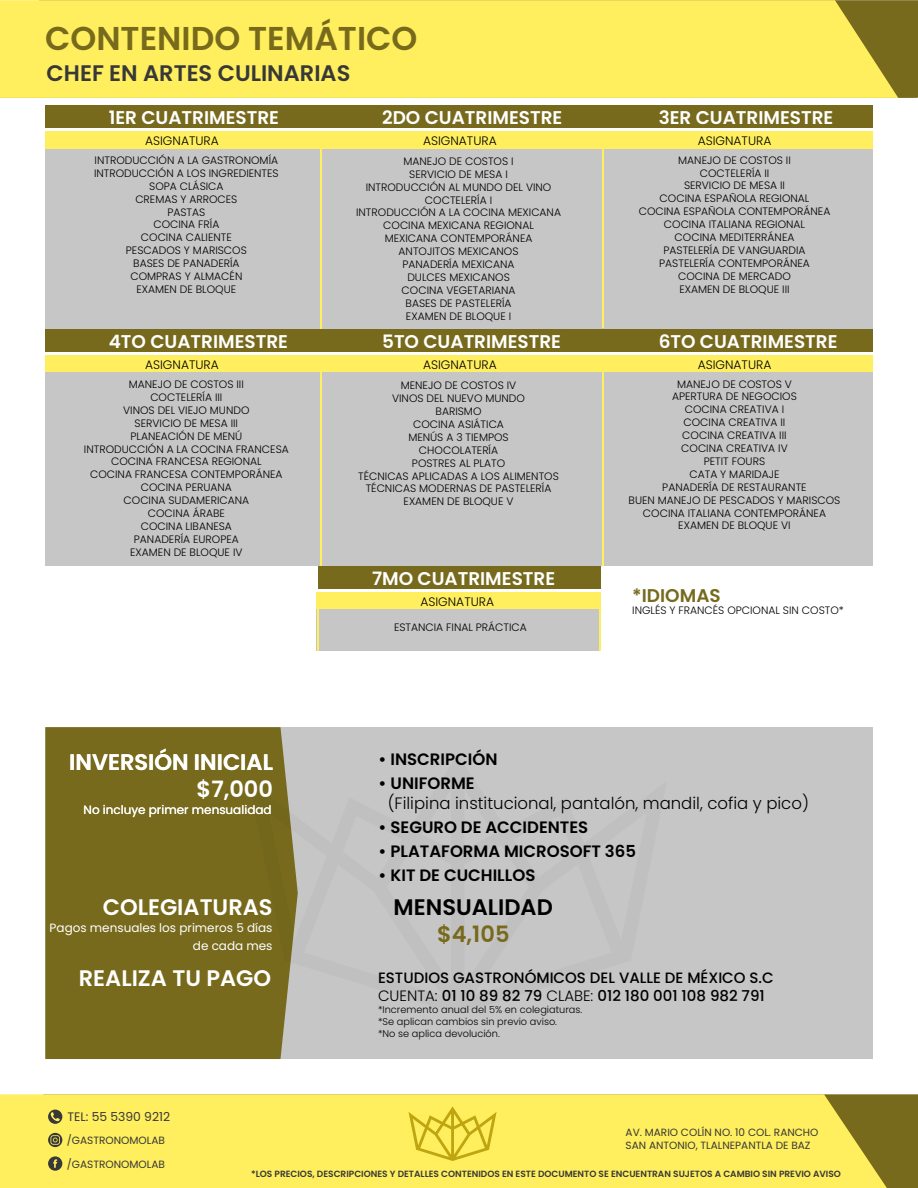
<style>
.page{position:relative;width:918px;height:1188px;background:#fff}
.page>*{position:absolute;margin:0;border:0;box-sizing:border-box;transform-origin:0 0}
.t1{font:600 33px "Poppins";color:#776a1c}
.t2{font:600 22.5px "Poppins";color:#fff}
.t3{font:600 22.5px "Poppins";color:#383838}
.t4{font:600 22.5px "Poppins";color:#000}
.t5{font:600 22.5px "Poppins";color:#776a1c}
.t6{font:600 18.45px "Poppins";color:#fff}
.t7{font:600 18.45px "Poppins";color:#776a1c}
.t8{font:600 16.5px "Poppins";color:#000}
.t9{font:300 16.5px "Poppins";color:#000}
.t10{font:500 15px/18px "Poppins";color:#000}
.t11{font:300 12.3px "Poppins";color:#000}
.t12{font:12.3px "Poppins";color:#383838}
.t13{font:12px/18px "Poppins";color:#fff;text-align:right}
.t14{font:300 10.8px/12.9px "Poppins";color:#000;text-align:center}
.t15{font:10.5px/12.6px "Poppins";color:#383838}
.t16{font:300 9.75px/12px "Poppins";color:#000}
.t17{font:600 9px "Poppins";color:#383838}
.s1{font-weight:300}
</style>
<div class="page">
<div style="left:898px;top:0;width:20px;height:98px;background:#776a1c"></div>
<div style="left:0;top:0;width:898px;height:98px;background:#ffef5e"></div>
<div style="left:887px;top:1094px;width:31px;height:94px;background:#776a1c"></div>
<div style="left:0;top:1094px;width:887px;height:94px;background:#ffef5e"></div>
<svg style="left:48px;top:1110px;width:14px;height:14px"></svg>
<svg style="left:48px;top:1156px;width:14px;height:15px"></svg>
<svg style="left:48px;top:1133px;width:14px;height:14px"></svg>
<svg style="left:409px;top:1106px;width:88px;height:55px;background:#eddb48"></svg>
<div style="left:45px;top:727px;width:828px;height:332px;background:#c7c6c6"></div>
<div style="left:45px;top:727px;width:241px;height:332px;background:#776a1c"></div>
<svg style="left:249px;top:755px;width:49px;height:259px;background:#817633"></svg>
<div style="left:45px;top:106px;width:827px;height:22px;background:#776a1c"></div>
<div style="left:45px;top:131px;width:828px;height:19px;background:#ffef5e"></div>
<div style="left:45px;top:149px;width:828px;height:179px;background:#c7c6c6"></div>
<hr style="left:320px;top:149px;width:2px;height:179px;background:#ffef5e">
<hr style="left:602px;top:149px;width:2px;height:179px;background:#ffef5e">
<div style="left:318px;top:566px;width:283px;height:23px;background:#776a1c"></div>
<div style="left:317px;top:592px;width:284px;height:19px;background:#ffef5e"></div>
<div style="left:317px;top:609px;width:283px;height:42px;background:#c7c6c6"></div>
<hr style="left:317px;top:609px;width:2px;height:42px;background:#ffef5e">
<hr style="left:599px;top:609px;width:2px;height:42px;background:#ffef5e">
<div style="left:45px;top:330px;width:827px;height:22px;background:#776a1c"></div>
<div style="left:45px;top:355px;width:828px;height:19px;background:#ffef5e"></div>
<div style="left:45px;top:373px;width:828px;height:193px;background:#c7c6c6"></div>
<hr style="left:320px;top:373px;width:2px;height:193px;background:#ffef5e">
<hr style="left:602px;top:372px;width:2px;height:194px;background:#ffef5e">
<h1 class="t1" style="left:45px;top:19px;width:374px">CONTENIDO TEMÁTICO</h1>
<h2 class="t3" style="left:47px;top:60px;width:305px">CHEF EN ARTES CULINARIAS</h2>
<h3 class="t6" style="left:382px;top:107px;width:182px">2DO CUATRIMESTRE</h3>
<h3 class="t6" style="left:659px;top:107px;width:176px">3ER CUATRIMESTRE</h3>
<h3 class="t6" style="left:109px;top:107px;width:172px">1ER CUATRIMESTRE</h3>
<p class="t14" style="left:94px;top:154px;width:186px">INTRODUCCIÓN A LA GASTRONOMÍA<br>INTRODUCCIÓN A LOS INGREDIENTES<br>SOPA CLÁSICA<br>CREMAS Y ARROCES<br>PASTAS<br>COCINA FRÍA<br>COCINA CALIENTE<br>PESCADOS Y MARISCOS<br>BASES DE PANADERÍA<br>COMPRAS Y ALMACÉN<br>EXAMEN DE BLOQUE</p>
<p class="t14" style="left:356px;top:155px;width:206px">MANEJO DE COSTOS I<br>SERVICIO DE MESA I<br>INTRODUCCIÓN AL MUNDO DEL VINO<br>COCTELERÍA I<br>INTRODUCCIÓN A LA COCINA MEXICANA<br>COCINA MEXICANA REGIONAL<br>MEXICANA CONTEMPORÁNEA<br>ANTOJITOS MEXICANOS<br>PANADERÍA MEXICANA<br>DULCES MEXICANOS<br>COCINA VEGETARIANA<br>BASES DE PASTELERÍA<br>EXAMEN DE BLOQUE I</p>
<p class="t14" style="left:639px;top:153px;width:193px">MANEJO DE COSTOS II<br>COCTELERÍA II<br>SERVICIO DE MESA II<br>COCINA ESPAÑOLA REGIONAL<br>COCINA ESPAÑOLA CONTEMPORÁNEA<br>COCINA ITALIANA REGIONAL<br>COCINA MEDITERRÁNEA<br>PASTELERÍA DE VANGUARDIA<br>PASTELERÍA CONTEMPORÁNEA<br>COCINA DE MERCADO<br>EXAMEN DE BLOQUE III</p>
<p class="t11" style="left:145px;top:133px;width:75px">ASIGNATURA</p>
<p class="t11" style="left:423px;top:133px;width:75px">ASIGNATURA</p>
<p class="t11" style="left:698px;top:133px;width:75px">ASIGNATURA</p>
<h3 class="t6" style="left:382px;top:331px;width:180px">5TO CUATRIMESTRE</h3>
<h3 class="t6" style="left:659px;top:331px;width:180px">6TO CUATRIMESTRE</h3>
<h3 class="t6" style="left:109px;top:331px;width:181px">4TO CUATRIMESTRE</h3>
<p class="t14" style="left:84px;top:378px;width:206px">MANEJO DE COSTOS III<br>COCTELERÍA III<br>VINOS DEL VIEJO MUNDO<br>SERVICIO DE MESA III<br>PLANEACIÓN DE MENÚ<br>INTRODUCCIÓN A LA COCINA FRANCESA<br>COCINA FRANCESA REGIONAL<br>COCINA FRANCESA CONTEMPORÁNEA<br>COCINA PERUANA<br>COCINA SUDAMERICANA<br>COCINA ÁRABE<br>COCINA LIBANESA<br>PANADERÍA EUROPEA<br>EXAMEN DE BLOQUE IV</p>
<p class="t14" style="left:358px;top:379px;width:202px">MENEJO DE COSTOS IV<br>VINOS DEL NUEVO MUNDO<br>BARISMO<br>COCINA ASIÁTICA<br>MENÚS A 3 TIEMPOS<br>CHOCOLATERÍA<br>POSTRES AL PLATO<br>TÉCNICAS APLICADAS A LOS ALIMENTOS<br>TÉCNICAS MODERNAS DE PASTELERÍA<br>EXAMEN DE BLOQUE V</p>
<p class="t14" style="left:629px;top:377px;width:213px">MANEJO DE COSTOS V<br>APERTURA DE NEGOCIOS<br>COCINA CREATIVA I<br>COCINA CREATIVA II<br>COCINA CREATIVA III<br>COCINA CREATIVA IV<br>PETIT FOURS<br>CATA Y MARIDAJE<br>PANADERÍA DE RESTAURANTE<br>BUEN MANEJO DE PESCADOS Y MARISCOS<br>COCINA ITALIANA CONTEMPORÁNEA<br>EXAMEN DE BLOQUE VI</p>
<p class="t11" style="left:145px;top:357px;width:75px">ASIGNATURA</p>
<p class="t11" style="left:423px;top:357px;width:75px">ASIGNATURA</p>
<p class="t11" style="left:698px;top:357px;width:75px">ASIGNATURA</p>
<h2 class="t2" style="left:69px;top:750px;width:205px">INVERSIÓN INICIAL</h2>
<h2 class="t2" style="left:197px;top:777px;width:78px">$7,000</h2>
<p class="t13" style="left:84px;top:801px;width:190px">No incluye primer mensualidad</p>
<h2 class="t2" style="left:103px;top:894px;width:171px">COLEGIATURAS</h2>
<p class="t13" style="left:50px;top:919px;width:224px">Pagos mensuales los primeros 5 días de cada mes</p>
<h2 class="t2" style="left:79px;top:965px;width:194px">REALIZA TU PAGO</h2>
<h3 class="t6" style="left:372px;top:568px;width:185px">7MO CUATRIMESTRE</h3>
<p class="t11" style="left:420px;top:594px;width:75px">ASIGNATURA</p>
<p class="t14" style="left:394px;top:620px;width:134px">ESTANCIA FINAL PRÁCTICA</p>
<h3 class="t7" style="left:632px;top:584px;width:90px">*IDIOMAS</h3>
<p class="t14" style="left:632px;top:604px;width:213px">INGLÉS Y FRANCÉS OPCIONAL SIN COSTO*</p>
<h3 class="t8" style="left:379px;top:750px;width:120px">• INSCRIPCIÓN</h3>
<h3 class="t8" style="left:379px;top:774px;width:97px">• UNIFORME</h3>
<h3 class="t9" style="left:388px;top:794px;width:423px">(Filipina institucional, pantalón, mandil, cofia y pico)</h3>
<h3 class="t8" style="left:379px;top:818px;width:211px">• SEGURO DE ACCIDENTES</h3>
<h3 class="t8" style="left:379px;top:842px;width:259px">• PLATAFORMA MICROSOFT 365</h3>
<h3 class="t8" style="left:379px;top:866px;width:158px">• KIT DE CUCHILLOS</h3>
<h2 class="t4" style="left:394px;top:895px;width:161px">MENSUALIDAD</h2>
<h2 class="t5" style="left:437px;top:922px;width:74px">$4,105</h2>
<h3 class="t10" style="left:378px;top:968px;width:397px">ESTUDIOS GASTRONÓMICOS DEL VALLE DE MÉXICO S.C<br><span class="s1">CUENTA:</span> 01 10 89 82 79 <span class="s1">CLABE:</span> 012 180 001 108 982 791</h3>
<p class="t16" style="left:378px;top:1003px;width:206px">*Incremento anual del 5% en colegiaturas. *Se aplican cambios sin previo aviso.<br>*No se aplica devolución.</p>
<p class="t12" style="left:67px;top:1110px;width:104px">TEL: 55 5390 9212</p>
<p class="t15" style="left:67px;top:1134px;width:100px">/GASTRONOMOLAB</p>
<p class="t15" style="left:67px;top:1158px;width:100px">/GASTRONOMOLAB</p>
<p class="t15" style="left:626px;top:1126px;width:194px">AV. MARIO COLÍN NO. 10 COL. RANCHO<br>SAN ANTONIO, TLALNEPANTLA DE BAZ</p>
<p class="t17" style="left:251px;top:1169px;width:591px">*LOS PRECIOS, DESCRIPCIONES Y DETALLES CONTENIDOS EN ESTE DOCUMENTO SE ENCUENTRAN SUJETOS A CAMBIO SIN PREVIO AVISO</p>
</div>
